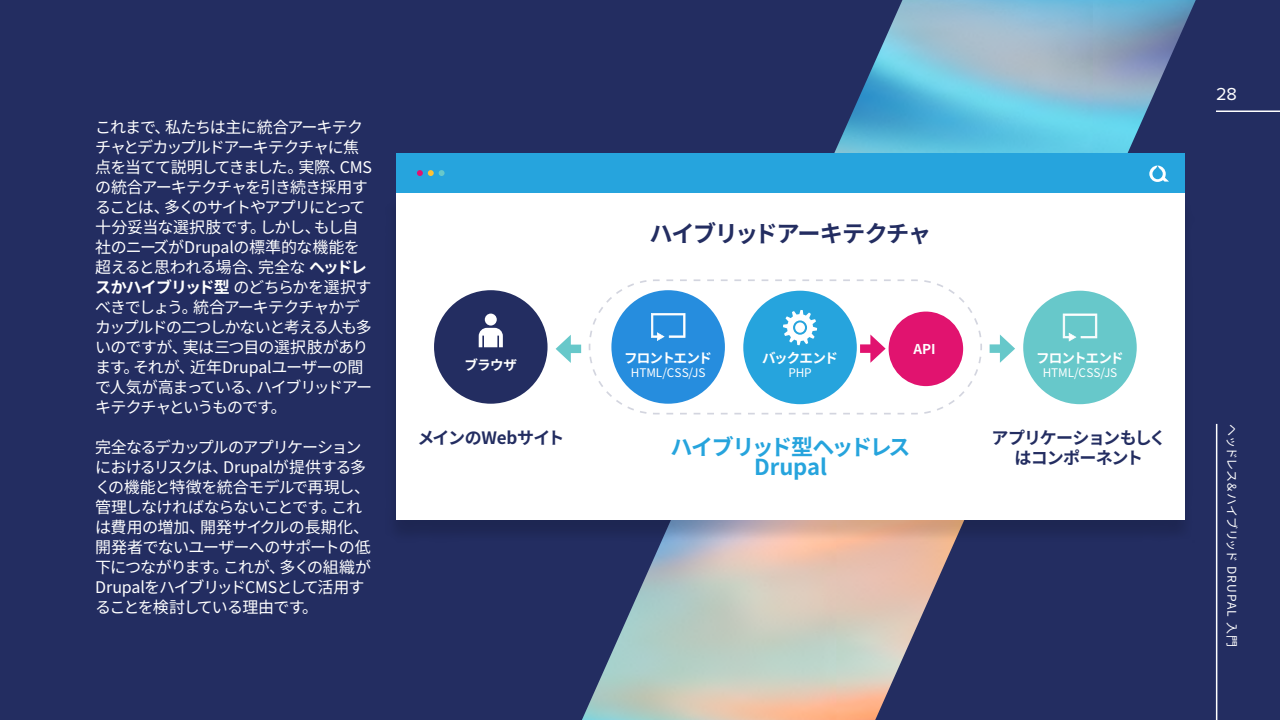
<style>
.page{position:relative;width:1280px;height:720px;background:#232d61}
.page>*{position:absolute;margin:0;border:0;box-sizing:border-box;transform-origin:0 0}
.t1{font:700 23.1px "Noto Sans CJ Kjp";letter-spacing:-.06em;color:#232d61}
.t2{font:700 22px/20px "Noto Sans CJ Kjp";letter-spacing:-.06em;color:#26a4dd;text-align:center}
.t3{font:18px "Proxima Nova";color:#fff}
.t4{font:700 17px/20px "Noto Sans CJ Kjp";letter-spacing:-.045em;color:#232d61;text-align:center}
.t5{font:700 17px "Noto Sans CJ Kjp";letter-spacing:-.025em;color:#232d61}
.t6{font:16px/20px "Noto Sans CJ Kjp";letter-spacing:-.055em;color:#fff}
.t7{font:700 13.6px "Noto Sans CJ Kjp";letter-spacing:-.085em;color:#fff}
.t8{font:700 13.6px "Noto Sans CJ Kjp";letter-spacing:-.065em;color:#fff}
.t9{font:12px "Noto Sans CJ Kjp";letter-spacing:-.005em;color:#fff}
.t10{font:11.9px "Noto Sans CJ Kjp";letter-spacing:-.005em;color:#fff}
.s1{font-weight:700}
</style>
<div class="page">
<img style="left:582px;top:0;width:614px;height:720px">
<div style="left:385px;top:194px;width:810px;height:349px;background:#000;opacity:.15"></div>
<div style="left:396px;top:192px;width:789px;height:328px;background:#fff"></div>
<div style="left:396px;top:153px;width:789px;height:40px;background:#26a4dd"></div>
<svg style="left:1149px;top:166px;width:20px;height:16px"></svg>
<svg style="left:417px;top:170px;width:28px;height:6px"></svg>
<svg style="left:908px;top:279px;width:74px;height:136px"></svg>
<div style="left:1023px;top:291px;width:114px;height:113px;background:#67c8ca;border-radius:50%"></div>
<div style="left:889px;top:312px;width:74px;height:74px;background:#e1136f;border-radius:50%"></div>
<div style="left:990px;top:344px;width:16px;height:9px;background:#67c8ca"></div>
<svg style="left:1000px;top:335px;width:15px;height:28px"></svg>
<svg style="left:1063px;top:314px;width:34px;height:28px"></svg>
<svg style="left:588px;top:279px;width:320px;height:136px"></svg>
<div style="left:434px;top:290px;width:114px;height:114px;background:#232d61;border-radius:50%"></div>
<div style="left:565px;top:345px;width:16px;height:8px;background:#67c8ca"></div>
<svg style="left:556px;top:335px;width:15px;height:28px"></svg>
<div style="left:485px;top:314px;width:12px;height:12px;background:#fff;border-radius:50%"></div>
<svg style="left:479px;top:328px;width:24px;height:19px"></svg>
<hr style="left:1216px;top:110px;width:64px;height:2px;background:#fff">
<hr style="left:1216px;top:424px;width:1px;height:296px;background:#fff">
<p class="t6" style="left:95px;top:117px;width:278px">これまで、私たちは主に統合アーキテクチャとデカップルドアーキテクチャに焦点を当てて説明してきました。実際、CMSの統合アーキテクチャを引き続き採用することは、多くのサイトやアプリにとって十分妥当な選択肢です。しかし、もし自社のニーズがDrupalの標準的な機能を超えると思われる場合、完全な <span class="s1">ヘッドレスかハイブリッド型</span> のどちらかを選択すべきでしょう。統合アーキテクチャかデカップルドの二つしかないと考える人も多いのですが、実は三つ目の選択肢があります。それが、近年Drupalユーザーの間で人気が高まっている、ハイブリッドアーキテクチャというものです。</p>
<p class="t6" style="left:95px;top:437px;width:278px">完全なるデカップルのアプリケーションにおけるリスクは、Drupalが提供する多くの機能と特徴を統合モデルで再現し、管理しなければならないことです。これは費用の増加、開発サイクルの長期化、開発者でないユーザーへのサポートの低下につながります。これが、多くの組織が<br>DrupalをハイブリッドCMSとして活用することを検討している理由です。</p>
<p class="t8" style="left:465px;top:358px;width:54px">ブラウザ</p>
<h1 class="t1" style="left:650px;top:221px;width:283px">ハイブリッドアーキテクチャ</h1>
<p class="t7" style="left:624px;top:350px;width:89px">フロントエンド</p>
<p class="t10" style="left:631px;top:366px;width:76px">HTML/CSS/JS</p>
<p class="t8" style="left:762px;top:350px;width:77px">バックエンド</p>
<p class="t10" style="left:788px;top:366px;width:25px">PHP</p>
<p class="t8" style="left:914px;top:341px;width:24px">API</p>
<p class="t7" style="left:1036px;top:350px;width:89px">フロントエンド</p>
<p class="t10" style="left:1043px;top:366px;width:76px">HTML/CSS/JS</p>
<p class="t5" style="left:417px;top:428px;width:149px">メインのWebサイト</p>
<h2 class="t2" style="left:670px;top:438px;width:242px">ハイブリッド型ヘッドレス<br>Drupal</h2>
<p class="t4" style="left:992px;top:428px;width:176px">アプリケーションもしくはコンポーネント</p>
<p class="t3" style="left:1216px;top:81px;width:23px">28</p>
<p class="t9" style="left:1239px;top:424px;width:225px;rotate:90deg">ヘッドレス＆ハイブリッド DRUPAL 入門</p>
</div>
